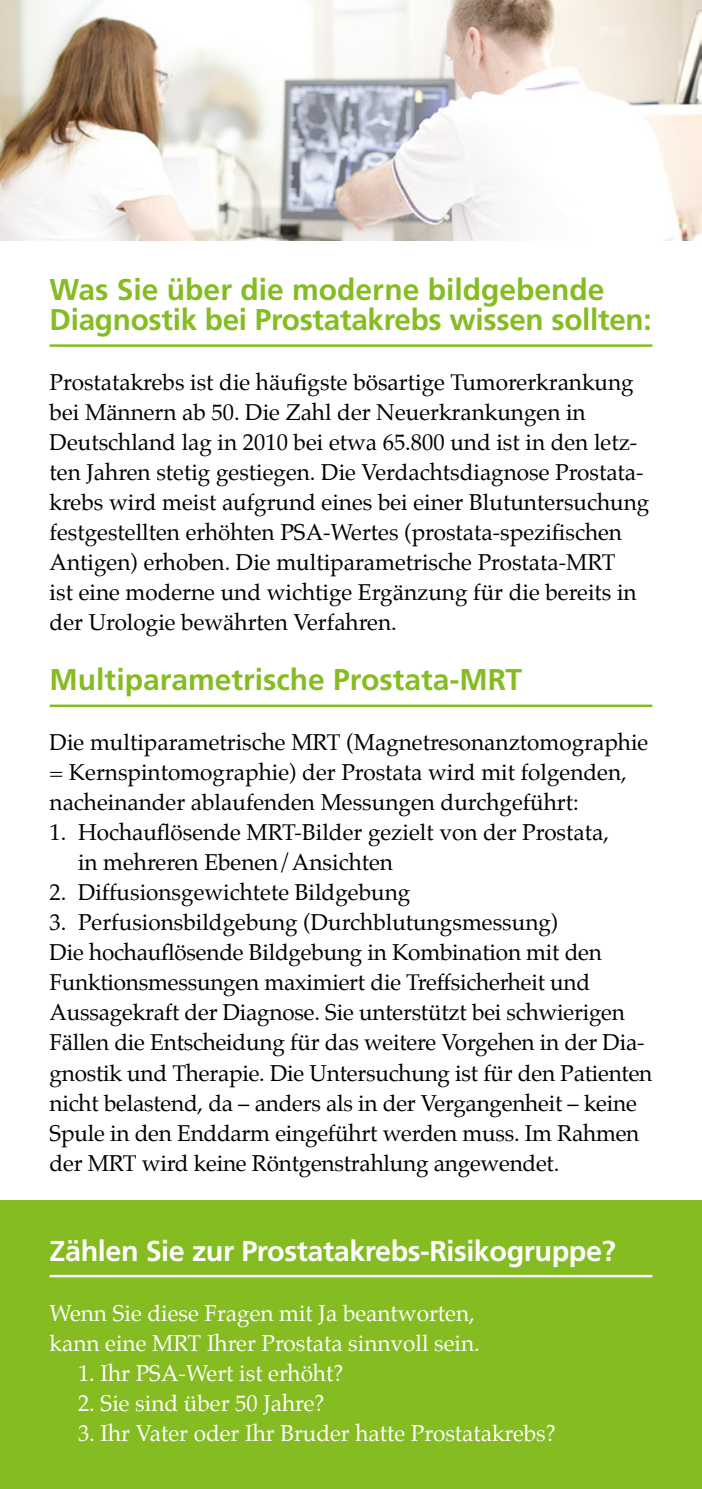
<style>
.page{position:relative;width:702px;height:1489px;background:#fff}
.page>*{position:absolute;margin:0;border:0;box-sizing:border-box;transform-origin:0 0}
.t1{font:700 30px/30px "Frutiger";color:#85bc22}
.t2{font:700 28.75px "Frutiger";letter-spacing:-.015em;color:#fff}
.t3{font:22.5px/30px "Palatino";color:#000}
.t4{font:22.5px/30px "Palatino";color:#fff}
</style>
<div class="page">
<img style="left:0;top:0;width:701px;height:240px">
<div style="left:0;top:1200px;width:702px;height:288px;background:#85bc22"></div>
<hr style="left:701px;top:0;width:1px;height:390px;background:#85bc22">
<hr style="left:50px;top:344px;width:602px;height:3px;background:#85bc22">
<hr style="left:50px;top:704px;width:602px;height:3px;background:#85bc22">
<hr style="left:50px;top:1274px;width:602px;height:3px;background:#fff">
<h1 class="t1" style="left:50px;top:274px;width:603px">Was Sie über die moderne bildgebende<br>Diagnostik bei Prostatakrebs wissen sollten:</h1>
<p class="t3" style="left:50px;top:367px;width:601px">Prostatakrebs ist die häufigste bösartige Tumorerkrankung bei Männern ab 50. Die Zahl der Neuerkrankungen in Deutschland lag in 2010 bei etwa 65.800 und ist in den letz&shy;ten Jahren stetig gestiegen. Die Verdachtsdiagnose Prostata&shy;krebs wird meist aufgrund eines bei einer Blutuntersuchung festgestellten erhöhten PSA-Wertes (prostata-spezifischen Antigen) erhoben. Die multiparametrische Prostata-MRT<br>ist eine moderne und wichtige Ergänzung für die bereits in der Urologie bewährten Verfahren.</p>
<h1 class="t1" style="left:50px;top:664px;width:474px">Multiparametrische Prostata-MRT</h1>
<p class="t3" style="left:50px;top:727px;width:600px">Die multiparametrische MRT (Magnetresonanztomographie = Kernspintomographie) der Prostata wird mit folgenden, nacheinander ablaufenden Messungen durchgeführt:</p>
<p class="t3" style="left:78px;top:817px;width:532px;text-indent:-28px">1. Hochauflösende MRT-Bilder gezielt von der Prostata, in mehreren Ebenen/Ansichten</p>
<p class="t3" style="left:50px;top:877px;width:362px">2. Diffusionsgewichtete Bildgebung</p>
<p class="t3" style="left:50px;top:907px;width:604px">3. Perfusionsbildgebung (Durchblutungsmessung)<br>Die hochauflösende Bildgebung in Kombination mit den Funktionsmessungen maximiert die Treffsicherheit und Aussagekraft der Diagnose. Sie unterstützt bei schwierigen Fällen die Entscheidung für das weitere Vorgehen in der Dia&shy;gnostik und Therapie. Die Untersuchung ist für den Patienten nicht belastend, da – anders als in der Vergangenheit – keine Spule in den Enddarm eingeführt werden muss. Im Rahmen der MRT wird keine Röntgenstrahlung angewendet.</p>
<p class="t2" style="left:50px;top:1233px;width:568px">Zählen Sie zur Prostatakrebs-Risikogruppe?</p>
<p class="t4" style="left:50px;top:1297px;width:432px">Wenn Sie diese Fragen mit Ja beantworten, kann eine MRT Ihrer Prostata sinnvoll sein.</p>
<p class="t4" style="left:78px;top:1357px;width:267px">1. Ihr PSA-Wert ist erhöht?</p>
<p class="t4" style="left:78px;top:1387px;width:248px">2. Sie sind über 50 Jahre?</p>
<p class="t4" style="left:78px;top:1417px;width:479px">3. Ihr Vater oder Ihr Bruder hatte Prostatakrebs?</p>
</div>
